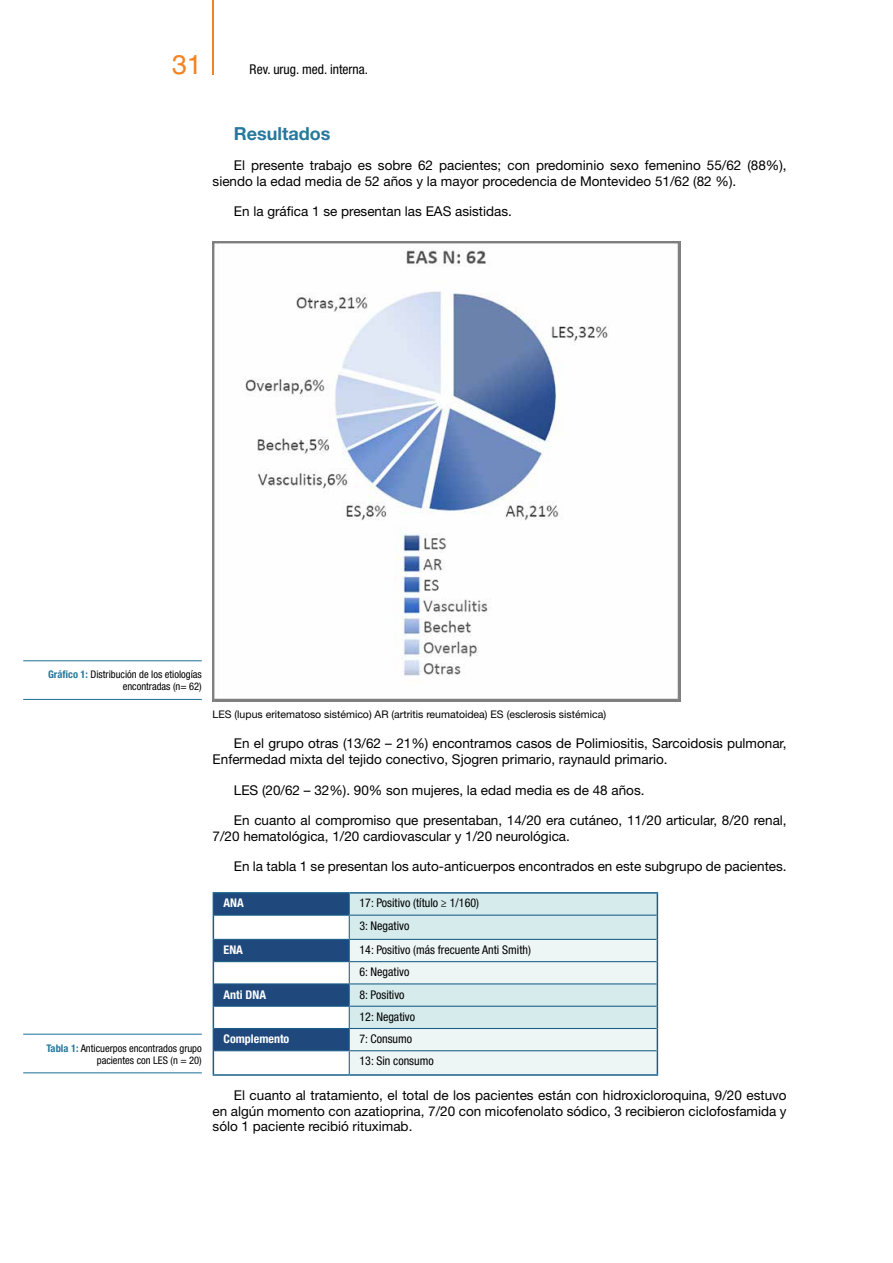
<style>
.page{position:relative;width:893px;height:1263px;background:#fff}
.page>*{position:absolute;margin:0;border:0;box-sizing:border-box;transform-origin:0 0}
.t1{font:27px "Helvetica LT Std";color:#f58220}
.t2{font:700 18px "Helvetica Neue LT Std";color:#26789d}
.t3{font:13.5px/15.5px "Helvetica Neue LT Std";color:#000}
.t4{font:condensed 13.5px "Helvetica Neue LT Std";color:#000}
.t5{font:condensed 12px/22.2px "Helvetica Neue LT Std";color:#000}
.t6{font:700 condensed 12px "Helvetica Neue LT Std";color:#fff}
.t7{font:condensed 10.5px/12px "Helvetica Neue LT Std";color:#000;text-align:right}
.t8{font:10.5px "Helvetica Neue LT Std";color:#000}
.s1{font-weight:700;color:#26789d}
</style>
<div class="page">
<hr style="left:212px;top:0;width:2px;height:74px;background:#f58220">
<img style="left:213px;top:241px;width:467px;height:461px">
<hr style="left:213px;top:892px;width:136px;height:2px;background:#185e88">
<hr style="left:349px;top:892px;width:309px;height:2px;background:#185e88">
<hr style="left:213px;top:1074px;width:136px;height:2px;background:#185e88">
<hr style="left:349px;top:1074px;width:309px;height:2px;background:#185e88">
<svg style="left:213px;top:893px;width:445px;height:182px;background:#bed2db"></svg>
<hr style="left:23px;top:660px;width:179px;height:1px;background:#26789d">
<hr style="left:23px;top:699px;width:179px;height:1px;background:#26789d">
<hr style="left:23px;top:1034px;width:179px;height:1px;background:#26789d">
<hr style="left:23px;top:1072px;width:179px;height:1px;background:#26789d">
<h1 class="t1" style="left:172px;top:49px;width:32px">31</h1>
<p class="t4" style="left:250px;top:61px;width:120px">Rev. urug. med. interna.</p>
<h2 class="t2" style="left:234px;top:122px;width:98px">Resultados</h2>
<p class="t3" style="left:213px;top:157px;width:576px;text-indent:21px">El presente trabajo es sobre 62 pacientes; con predominio sexo femenino 55/62 (88%), siendo la edad media de 52 años y la mayor procedencia de Montevideo 51/62 (82 %).</p>
<p class="t3" style="left:234px;top:203px;width:280px">En la gráfica 1 se presentan las EAS asistidas.</p>
<p class="t7" style="left:48px;top:668px;width:155px"><span class="s1">Gráfico 1:</span> Distribución de los etiologías encontradas (n= 62)</p>
<p class="t7" style="left:46px;top:1042px;width:157px"><span class="s1">Tabla 1:</span> Anticuerpos encontrados grupo pacientes con LES (n = 20)</p>
<p class="t8" style="left:213px;top:708px;width:395px">LES (lupus eritematoso sistémico) AR (artritis reumatoidea) ES (esclerosis sistémica)</p>
<p class="t3" style="left:213px;top:736px;width:575px;text-indent:21px">En el grupo otras (13/62 – 21%) encontramos casos de Polimiositis, Sarcoidosis pulmonar,<br>Enfermedad mixta del tejido conectivo, Sjogren primario, raynauld primario.</p>
<p class="t3" style="left:234px;top:782px;width:412px">LES (20/62 – 32%). 90% son mujeres, la edad media es de 48 años.</p>
<p class="t3" style="left:213px;top:812px;width:576px;text-indent:21px">En cuanto al compromiso que presentaban, 14/20 era cutáneo, 11/20 articular, 8/20 renal,<br>7/20 hematológica, 1/20 cardiovascular y 1/20 neurológica.</p>
<p class="t3" style="left:234px;top:858px;width:554px">En la tabla 1 se presentan los auto-anticuerpos encontrados en este subgrupo de pacientes.</p>
<p class="t6" style="left:224px;top:896px;width:22px">ANA</p>
<p class="t5" style="left:359px;top:892px;width:121px">17: Positivo (título ≥ 1/160)<br>3: Negativo</p>
<p class="t6" style="left:224px;top:942px;width:21px">ENA</p>
<p class="t5" style="left:359px;top:938px;width:173px">14: Positivo (más frecuente Anti Smith)<br>6: Negativo</p>
<p class="t6" style="left:224px;top:987px;width:44px">Anti DNA</p>
<p class="t5" style="left:359px;top:983px;width:57px">8: Positivo<br>12: Negativo</p>
<p class="t6" style="left:224px;top:1031px;width:67px">Complemento</p>
<p class="t5" style="left:359px;top:1027px;width:76px">7: Consumo<br>13: Sin consumo</p>
<p class="t3" style="left:213px;top:1087px;width:576px;text-align:justify;text-indent:21px">El cuanto al tratamiento, el total de los pacientes están con hidroxicloroquina, 9/20 estuvo en algún momento con azatioprina, 7/20 con micofenolato sódico, 3 recibieron ciclofosfamida y sólo 1 paciente recibió rituximab.</p>
</div>
